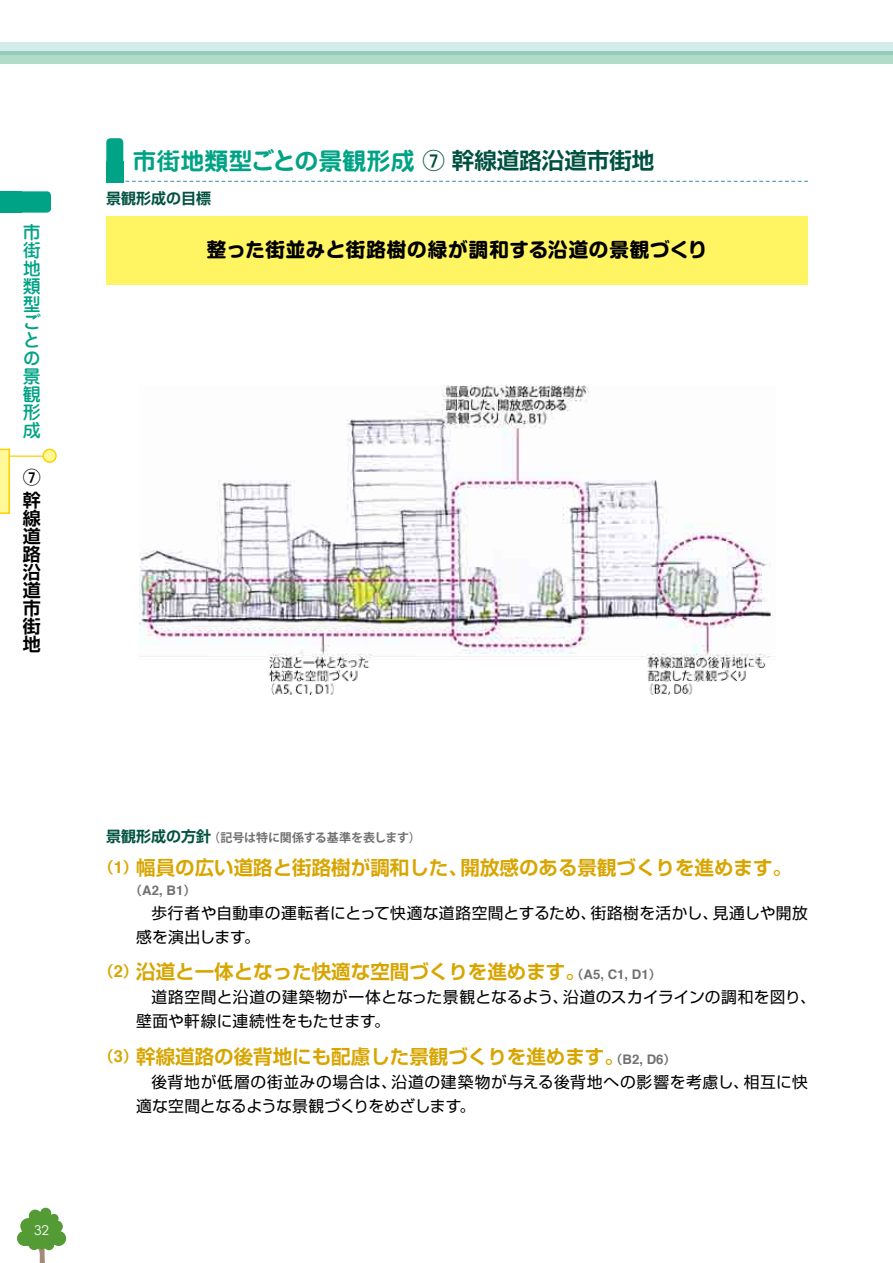
<style>
.page{position:relative;width:893px;height:1263px;background:#fff}
.page>*{position:absolute;margin:0;border:0;box-sizing:border-box;transform-origin:0 0}
.t1{font:700 24px "Jun 501 Pro";color:#00a385}
.t2{font:700 19.5px "Shin Go Pro De";color:#d8a500}
.t3{font:700 19.5px "Shin M Go Pro";letter-spacing:.035em;color:#000}
.t4{font:500 18px/18px "Jun 34 Pro";color:#00a385}
.t5{font:700 18px/18px "Shin Go Pro De";color:#000}
.t6{font:15.75px/24px "Shin Go Pro";letter-spacing:.025em;color:#000}
.t7{font:700 15px "Shin Go Pro De";color:#005140}
.t8{font:13.5px "Century Gothic";color:#fff}
.t9{font:700 13.2px "Helvetica";color:#727171}
.t10{font:700 12px "Koz Go Pro";letter-spacing:-.005em;color:#727171}
.s1{font-family:"Shin Go Pro De";font-size:22.5px;color:#005140}
.s2{font-family:"Shin Go Pro De";font-size:15px;color:#005140}
.s3{font-size:15px}
.s4{font-family:"Helvetica";font-size:16.5px}
.s5{font-family:"Shin Go Pro De";font-size:12px}
.s6{font-size:12px;color:#727171}
.s7{font-family:"Helvetica";font-size:13.2px;color:#727171}
</style>
<div class="page">
<div style="left:0;top:191px;width:51px;height:22px;background:#00a385;border-radius:4px"></div>
<div style="left:0;top:191px;width:21px;height:22px;background:#00a385"></div>
<svg style="left:20px;top:1208px;width:43px;height:55px"></svg>
<div style="left:17px;top:1231px;width:15px;height:15px;background:#549b35;border-radius:50%"></div>
<div style="left:51px;top:1231px;width:15px;height:15px;background:#549b35;border-radius:50%"></div>
<div style="left:0;top:51px;width:893px;height:13px;background:#b1dbcb"></div>
<svg style="left:0;top:43px;width:892px;height:12px;background:#bee0da"></svg>
<svg style="left:892px;top:43px;width:1px;height:12px"></svg>
<hr style="left:5px;top:455px;width:43px;height:2px;background:#fdd000">
<div style="left:43px;top:449px;width:13px;height:13px;background:#fff899;border-radius:50%"></div>
<div style="left:43px;top:449px;width:14px;height:14px;border:2px solid #fdd000;border-radius:50%"></div>
<svg style="left:0;top:449px;width:10px;height:65px"></svg>
<div style="left:106px;top:216px;width:702px;height:68px;background:#fff462"></div>
<img style="left:139px;top:386px;width:632px;height:308px">
<svg style="left:123px;top:181px;width:685px;height:1px"></svg>
<div style="left:106px;top:138px;width:17px;height:44px;background:#00a385;border-radius:4px"></div>
<div style="left:106px;top:161px;width:17px;height:21px;background:#00a385"></div>
<p class="t4" style="left:23px;top:221px;width:19px">市街地類型ごとの景観形成</p>
<p class="t5" style="left:23px;top:463px;width:19px;line-height:23.5px">⑦幹</p>
<p class="t5" style="left:23px;top:507px;width:19px;text-align:justify">線道路沿道市街地</p>
<h1 class="t1" style="left:132px;top:142px;width:523px">市街地類型ごとの景観形成 <span class="s1">⑦ 幹線道路沿道市街地</span></h1>
<p class="t7" style="left:106px;top:186px;width:106px">景観形成の目標</p>
<p class="t3" style="left:207px;top:234px;width:502px">整った街並みと街路樹の緑が調和する沿道の景観づくり</p>
<p class="t8" style="left:34px;top:1222px;width:16px">32</p>
<p class="t10" style="left:106px;top:830px;width:316px"><span class="s2">景観形成の方針</span>（記号は特に関係する基準を表します）</p>
<p class="t2" style="left:99px;top:851px;width:695px"><span class="s3">（</span><span class="s4">1</span><span class="s3">）</span>幅員の広い道路と街路樹が調和した、開放感のある景観づくりを進めます。</p>
<p class="t9" style="left:130px;top:880px;width:67px"><span class="s5">（</span>A2, B1<span class="s5">）</span></p>
<p class="t6" style="left:136px;top:899px;width:673px;text-indent:15px">歩行者や自動車の運転者にとって快適な道路空間とするため、街路樹を活かし、見通しや開放感を演出します。</p>
<p class="t2" style="left:99px;top:956px;width:563px"><span class="s3">（</span><span class="s4">2</span><span class="s3">）</span>沿道と一体となった快適な空間づくりを進めます。<span class="s6">（</span><span class="s7">A5, C1, D1</span><span class="s6">）</span></p>
<p class="t6" style="left:136px;top:983px;width:681px;text-indent:15px">道路空間と沿道の建築物が一体となった景観となるよう、沿道のスカイラインの調和を図り、壁面や軒線に連続性をもたせます。</p>
<p class="t2" style="left:99px;top:1040px;width:578px"><span class="s3">（</span><span class="s4">3</span><span class="s3">）</span>幹線道路の後背地にも配慮した景観づくりを進めます。<span class="s6">（</span><span class="s7">B2, D6</span><span class="s6">）</span></p>
<p class="t6" style="left:136px;top:1068px;width:673px;text-indent:15px">後背地が低層の街並みの場合は、沿道の建築物が与える後背地への影響を考慮し、相互に快適な空間となるような景観づくりをめざします。</p>
</div>
